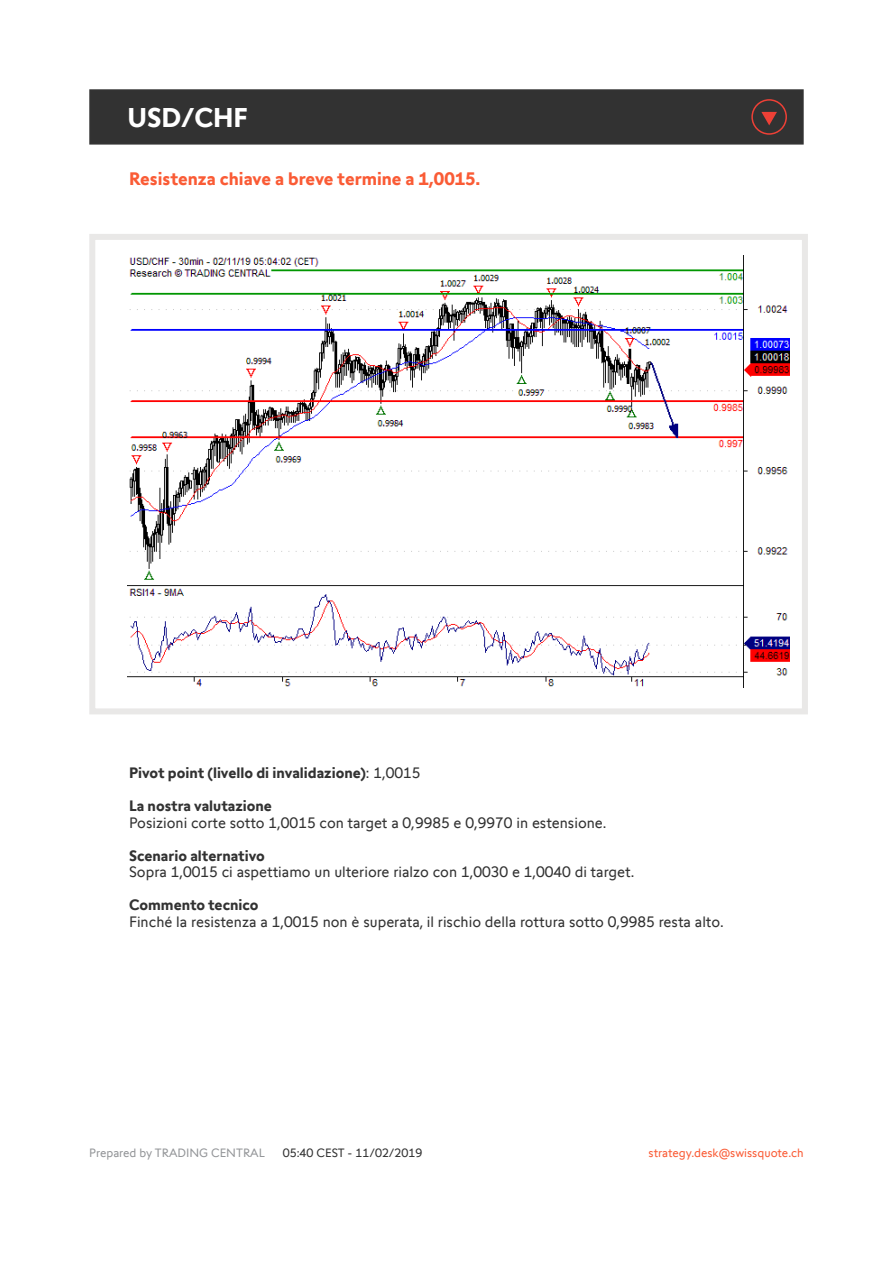
<style>
.page{position:relative;width:893px;height:1263px;background:#fff}
.page>*{position:absolute;margin:0;border:0;box-sizing:border-box;transform-origin:0 0}
.t1{font:700 27px "Swissquote CT";color:#fff}
.t2{font:700 18px "Swissquote CT";color:#fa5b35}
.t3{font:15px "Swissquote CT";color:#323232}
.t4{font:700 15px "Swissquote CT";color:#323232}
.t5{font:12px "Swissquote CT";color:#fa5b35}
.t6{font:12px "Swissquote CT";color:#939598}
.t7{font:12px "Swissquote CT";color:#323232}
.s1{font-weight:400}
</style>
<div class="page">
<div style="left:89px;top:234px;width:719px;height:480px;border:6px solid #e9e8e7"></div>
<div style="left:89px;top:89px;width:715px;height:56px;background:#323232;border:2px solid #323232"></div>
<img style="left:128px;top:255px;width:661px;height:432px">
<svg style="left:751px;top:99px;width:36px;height:36px"></svg>
<h1 class="t1" style="left:128px;top:101px;width:122px">USD/CHF</h1>
<p class="t2" style="left:129px;top:168px;width:353px">Resistenza chiave a breve termine a 1,0015.</p>
<p class="t4" style="left:129px;top:764px;width:293px">Pivot point (livello di invalidazione)<span class="s1">: 1,0015</span></p>
<p class="t4" style="left:129px;top:797px;width:144px">La nostra valutazione</p>
<p class="t3" style="left:129px;top:814px;width:479px">Posizioni corte sotto 1,0015 con target a 0,9985 e 0,9970 in estensione.</p>
<p class="t4" style="left:129px;top:846px;width:137px">Scenario alternativo</p>
<p class="t3" style="left:129px;top:863px;width:507px">Sopra 1,0015 ci aspettiamo un ulteriore rialzo con 1,0030 e 1,0040 di target.</p>
<p class="t4" style="left:129px;top:896px;width:131px">Commento tecnico</p>
<p class="t3" style="left:129px;top:913px;width:596px">Finché la resistenza a 1,0015 non è superata, il rischio della rottura sotto 0,9985 resta alto.</p>
<p class="t6" style="left:89px;top:1145px;width:177px">Prepared by TRADING CENTRAL</p>
<p class="t7" style="left:283px;top:1145px;width:141px">05:40 CEST - 11/02/2019</p>
<p class="t5" style="left:649px;top:1145px;width:157px">strategy.desk@swissquote.ch</p>
</div>
